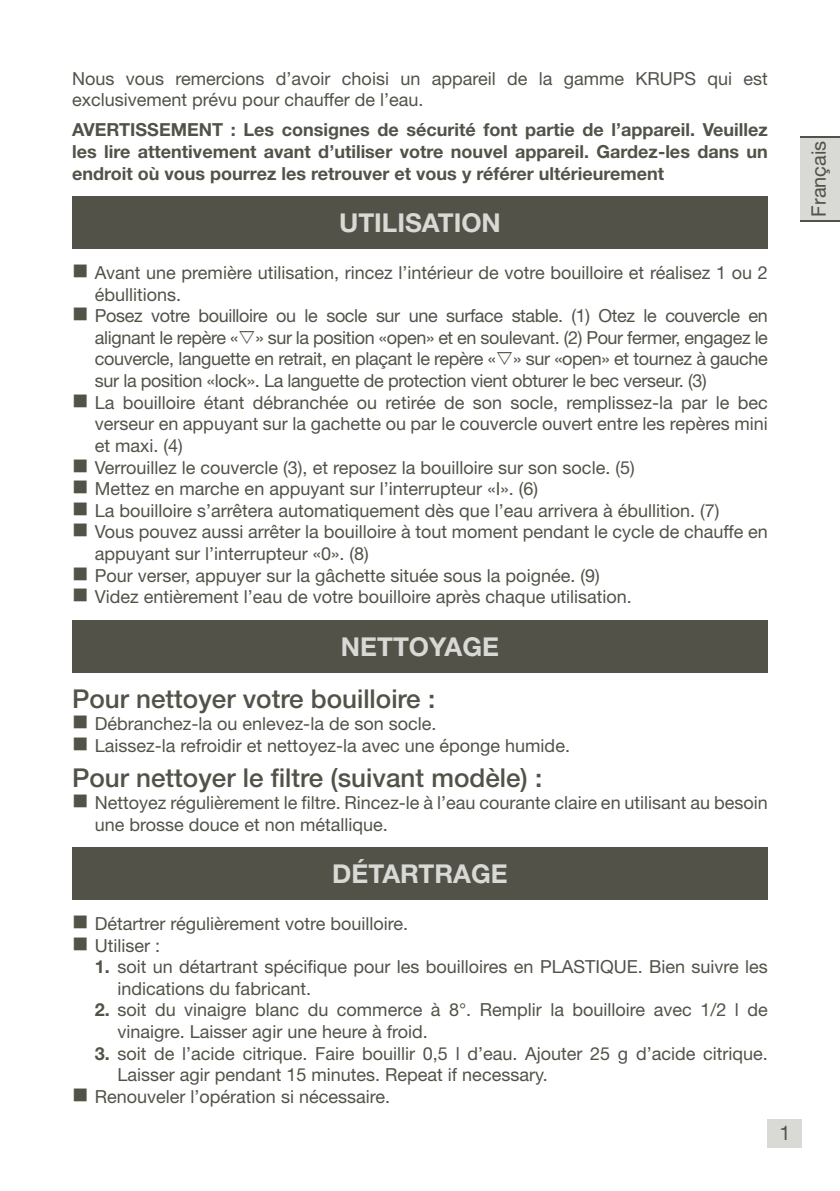
<style>
.page{position:relative;width:840px;height:1191px;background:#fff}
.page>*{position:absolute;margin:0;border:0;box-sizing:border-box;transform-origin:0 0}
.t1{font:500 26px "Helvetica Neue LT Std";color:#535249}
.t2{font:700 26px "Helvetica Neue LT Std";color:#d9d9d5}
.t3{font:20px "Helvetica Neue LT Std";color:#535249}
.t4{font:18px/21.6px "Helvetica Neue LT Std";color:#535249}
.t5{font:700 18px/21.6px "Helvetica Neue LT Std";color:#535249;text-align:justify}
.s1{font-weight:700}
</style>
<div class="page">
<div style="left:767px;top:1119px;width:34px;height:28px;background:#d9d9d5"></div>
<div style="left:799px;top:137px;width:40px;height:83px;background:#d9d9d5"></div>
<hr style="left:799px;top:220px;width:40px;height:1px;background:#535249">
<hr style="left:799px;top:136px;width:40px;height:1px;background:#535249">
<div style="left:72px;top:197px;width:695px;height:52px;background:#535249"></div>
<div style="left:72px;top:620px;width:695px;height:53px;background:#535249"></div>
<div style="left:72px;top:847px;width:695px;height:53px;background:#535249"></div>
<p class="t4" style="left:72px;top:67px;width:697px">Nous vous remercions d’avoir choisi un appareil de la gamme KRUPS qui est exclusivement prévu pour chauffer de l’eau.</p>
<p class="t5" style="left:72px;top:119px;width:697px">AVERTISSEMENT : Les consignes de sécurité font partie de l’appareil. Veuillez les lire attentivement avant d’utiliser votre nouvel appareil. Gardez-les dans un endroit où vous pourrez les retrouver et vous y référer ultérieurement</p>
<h1 class="t2" style="left:339px;top:207px;width:163px">UTILISATION</h1>
<p class="t4" style="left:95px;top:262px;width:674px">Avant une première utilisation, rincez l’intérieur de votre bouilloire et réalisez 1 ou 2 ébullitions.<br>Posez votre bouilloire ou le socle sur une surface stable. (1) Otez le couvercle en alignant le repère «▲» sur la position «open» et en soulevant. (2) Pour fermer, engagez le couvercle, languette en retrait, en plaçant le repère «▲» sur «open» et tournez à gauche sur la position «lock». La languette de protection vient obturer le bec verseur. (3)<br>La bouilloire étant débranchée ou retirée de son socle, remplissez-la par le bec verseur en appuyant sur la gachette ou par le couvercle ouvert entre les repères mini et maxi. (4)<br>Verrouillez le couvercle (3), et reposez la bouilloire sur son socle. (5)<br>Mettez en marche en appuyant sur l’interrupteur «I». (6)<br>La bouilloire s’arrêtera automatiquement dès que l’eau arrivera à ébullition. (7)<br>Vous pouvez aussi arrêter la bouilloire à tout moment pendant le cycle de chauffe en appuyant sur l’interrupteur «0». (8)<br>Pour verser, appuyer sur la gâchette située sous la poignée. (9)<br>Videz entièrement l’eau de votre bouilloire après chaque utilisation.</p>
<h1 class="t2" style="left:341px;top:630px;width:159px">NETTOYAGE</h1>
<h1 class="t1" style="left:72px;top:683px;width:364px">Pour nettoyer votre bouilloire :</h1>
<p class="t4" style="left:95px;top:712px;width:476px">Débranchez-la ou enlevez-la de son socle.<br>Laissez-la refroidir et nettoyez-la avec une éponge humide.</p>
<h1 class="t1" style="left:72px;top:762px;width:471px">Pour nettoyer le filtre (suivant modèle) :</h1>
<p class="t4" style="left:95px;top:791px;width:674px">Nettoyez régulièrement le filtre. Rincez-le à l’eau courante claire en utilisant au besoin une brosse douce et non métallique.</p>
<h1 class="t2" style="left:332px;top:857px;width:177px">DÉTARTRAGE</h1>
<p class="t4" style="left:95px;top:912px;width:315px">Détartrer régulièrement votre bouilloire.<br>Utiliser :</p>
<p class="t4" style="left:117px;top:955px;width:651px;text-indent:-23px"><span class="s1">1.</span> soit un détartrant spécifique pour les bouilloires en PLASTIQUE. Bien suivre les indications du fabricant.</p>
<p class="t4" style="left:117px;top:999px;width:651px;text-indent:-23px"><span class="s1">2.</span> soit du vinaigre blanc du commerce à 8°. Remplir la bouilloire avec 1/2 l de vinaigre. Laisser agir une heure à froid.</p>
<p class="t4" style="left:95px;top:1042px;width:674px"><span class="s1">3.</span> soit de l’acide citrique. Faire bouillir 0,5 l d’eau. Ajouter 25 g d’acide citrique.</p>
<p class="t4" style="left:117px;top:1063px;width:431px">Laisser agir pendant 15 minutes. Repeat if necessary.</p>
<p class="t4" style="left:95px;top:1085px;width:297px">Renouveler l’opération si nécessaire.</p>
<p class="t3" style="left:779px;top:1121px;width:13px">1</p>
<p class="t3" style="left:806px;top:217px;width:77px;rotate:-90deg">Français</p>
</div>
